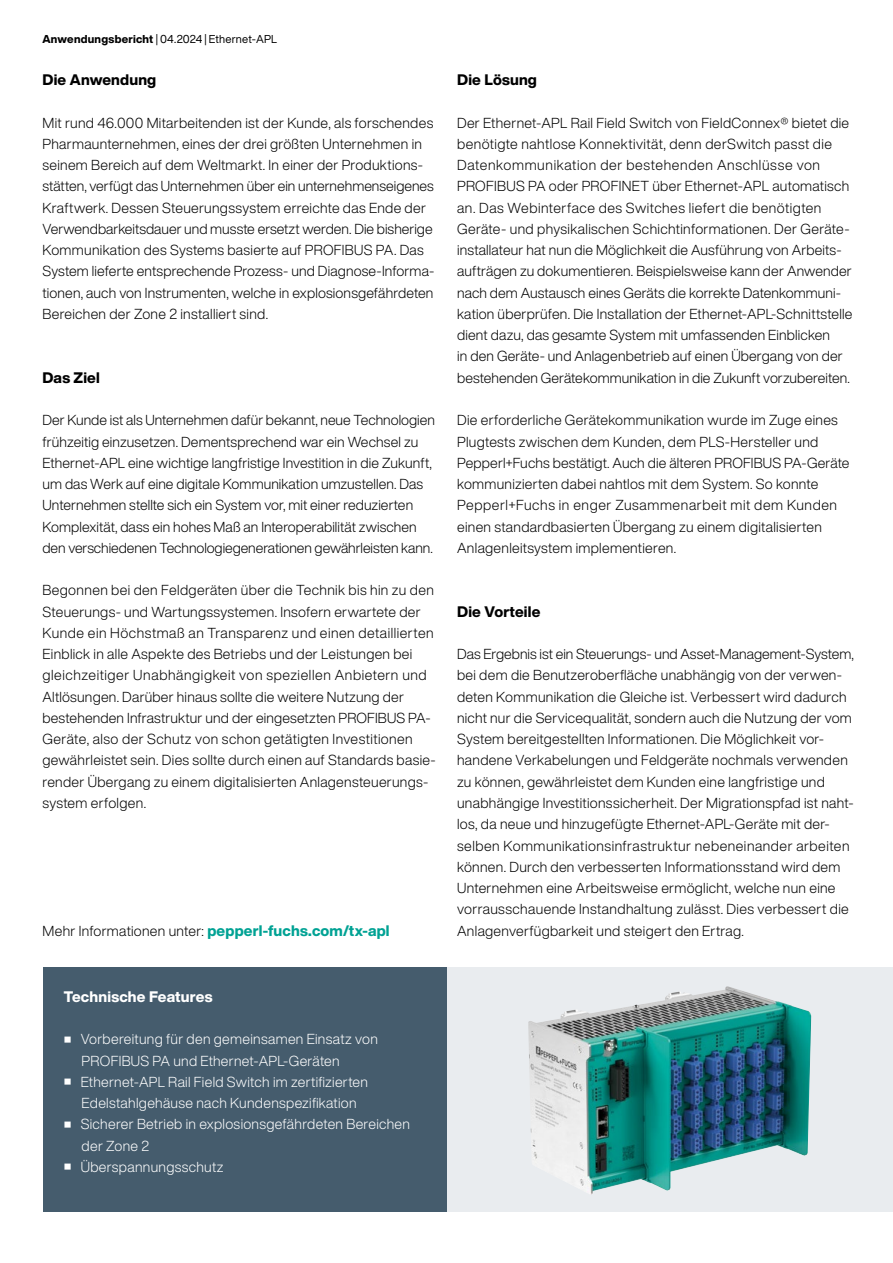
<style>
.page{position:relative;width:893px;height:1263px;background:#fff}
.page>*{position:absolute;margin:0;border:0;box-sizing:border-box;transform-origin:0 0}
.t1{font:800 15px "Helvetica Now Display";letter-spacing:.01em;color:#00a294}
.t2{font:800 15px "Helvetica Now Display";letter-spacing:.01em;color:#000}
.t3{font:800 15px "Helvetica Now Display";letter-spacing:.01em;color:#fff}
.t4{font:300 14.25px/21.3px "Helvetica Now Display";letter-spacing:.015em;color:#000}
.t5{font:300 14.25px/21.3px "Helvetica Now Display";letter-spacing:.02em;color:#fff}
.t6{font:11.25px "Helvetica Now Display";letter-spacing:.01em;color:#000}
.s1{font-weight:800}
.s2{font-weight:300;font-size:14.25px;color:#000}
</style>
<div class="page">
<div style="left:446px;top:967px;width:447px;height:245px;background:#e9ecef"></div>
<img style="left:528px;top:986px;width:283px;height:209px">
<div style="left:43px;top:967px;width:403px;height:245px;background:#455c6d"></div>
<p class="t6" style="left:43px;top:31px;width:236px"><span class="s1">Anwendungsbericht</span> | 04.2024 | Ethernet-APL</p>
<p class="t2" style="left:43px;top:69px;width:115px">Die Anwendung</p>
<p class="t4" style="left:43px;top:112px;width:393px">Mit rund 46.000 Mitarbeitenden ist der Kunde, als forschendes Pharmaunternehmen, eines der drei größten Unternehmen in seinem Bereich auf dem Weltmarkt. In einer der Produktions&shy;stätten, verfügt das Unternehmen über ein unternehmenseigenes Kraftwerk. Dessen Steuerungssystem erreichte das Ende der Verwendbarkeitsdauer und musste ersetzt werden. Die bisherige Kommunikation des Systems basierte auf PROFIBUS PA. Das System lieferte entsprechende Prozess- und Diagnose-Informa&shy;tionen, auch von Instrumenten, welche in explosionsgefährdeten Bereichen der Zone 2 installiert sind.</p>
<p class="t2" style="left:43px;top:367px;width:59px">Das Ziel</p>
<p class="t4" style="left:43px;top:409px;width:394px">Der Kunde ist als Unternehmen dafür bekannt, neue Technologien frühzeitig einzusetzen. Dementsprechend war ein Wechsel zu Ethernet-APL eine wichtige langfristige Investition in die Zukunft, um das Werk auf eine digitale Kommunikation umzustellen. Das Unternehmen stellte sich ein System vor, mit einer reduzierten Komplexität, dass ein hohes Maß an Interoperabilität zwischen den verschiedenen Technologiegenerationen gewährleisten kann.</p>
<p class="t4" style="left:43px;top:579px;width:395px">Begonnen bei den Feldgeräten über die Technik bis hin zu den Steuerungs- und Wartungssystemen. Insofern erwartete der Kunde ein Höchstmaß an Transparenz und einen detaillierten Einblick in alle Aspekte des Betriebs und der Leistungen bei gleichzeitiger Unabhängigkeit von speziellen Anbietern und Altlösungen. Darüber hinaus sollte die weitere Nutzung der bestehenden Infrastruktur und der eingesetzten PROFIBUS PA-Geräte, also der Schutz von schon getätigten Investitionen gewährleistet sein. Dies sollte durch einen auf Standards basie&shy;render Übergang zu einem digitalisierten Anlagensteuerungs&shy;system erfolgen.</p>
<p class="t1" style="left:43px;top:920px;width:349px"><span class="s2">Mehr Informationen unter:</span> pepperl-fuchs.com/tx-apl</p>
<p class="t3" style="left:64px;top:986px;width:150px">Technische Features</p>
<p class="t5" style="left:82px;top:1028px;width:298px;text-indent:-17px"><sup>■</sup> Vorbereitung für den gemeinsamen Einsatz von<br>PROFIBUS PA und Ethernet-APL-Geräten</p>
<p class="t5" style="left:65px;top:1071px;width:305px;text-align:center"><sup>■</sup> Ethernet-APL Rail Field Switch im zertifizierten<br>Edelstahlgehäuse nach Kundenspezifikation</p>
<p class="t5" style="left:82px;top:1113px;width:330px;text-indent:-17px"><sup>■</sup> Sicherer Betrieb in explosionsgefährdeten Bereichen der Zone 2</p>
<p class="t5" style="left:65px;top:1156px;width:160px"><sup>■</sup> Überspannungsschutz</p>
<p class="t2" style="left:457px;top:69px;width:81px">Die Lösung</p>
<p class="t4" style="left:457px;top:112px;width:397px">Der Ethernet-APL Rail Field Switch von FieldConnex® bietet die benötigte nahtlose Konnektivität, denn derSwitch passt die Datenkommunikation der bestehenden Anschlüsse von PROFIBUS PA oder PROFINET über Ethernet-APL automatisch an. Das Webinterface des Switches liefert die benötigten Geräte- und physikalischen Schichtinformationen. Der Geräte&shy;installateur hat nun die Möglichkeit die Ausführung von Arbeits&shy;aufträgen zu dokumentieren. Beispielsweise kann der Anwender nach dem Austausch eines Geräts die korrekte Datenkommuni&shy;kation überprüfen. Die Installation der Ethernet-APL-Schnittstelle dient dazu, das gesamte System mit umfassenden Einblicken<br>in den Geräte- und Anlagenbetrieb auf einen Übergang von der bestehenden Gerätekommunikation in die Zukunft vorzubereiten.</p>
<p class="t4" style="left:457px;top:409px;width:394px">Die erforderliche Gerätekommunikation wurde im Zuge eines Plugtests zwischen dem Kunden, dem PLS-Hersteller und Pepperl+Fuchs bestätigt. Auch die älteren PROFIBUS PA-Geräte kommunizierten dabei nahtlos mit dem System. So konnte Pepperl+Fuchs in enger Zusammenarbeit mit dem Kunden einen standardbasierten Übergang zu einem digitalisierten Anlagenleitsystem implementieren.</p>
<p class="t2" style="left:457px;top:601px;width:85px">Die Vorteile</p>
<p class="t4" style="left:457px;top:643px;width:398px">Das Ergebnis ist ein Steuerungs- und Asset-Management-System, bei dem die Benutzeroberfläche unabhängig von der verwen&shy;deten Kommunikation die Gleiche ist. Verbessert wird dadurch nicht nur die Servicequalität, sondern auch die Nutzung der vom System bereitgestellten Informationen. Die Möglichkeit vor&shy;handene Verkabelungen und Feldgeräte nochmals verwenden zu können, gewährleistet dem Kunden eine langfristige und unabhängige Investitionssicherheit. Der Migrationspfad ist naht&shy;los, da neue und hinzugefügte Ethernet-APL-Geräte mit der&shy;selben Kommunikationsinfrastruktur nebeneinander arbeiten können. Durch den verbesserten Informationsstand wird dem Unternehmen eine Arbeitsweise ermöglicht, welche nun eine vorrausschauende Instandhaltung zulässt. Dies verbessert die Anlagenverfügbarkeit und steigert den Ertrag.</p>
</div>
